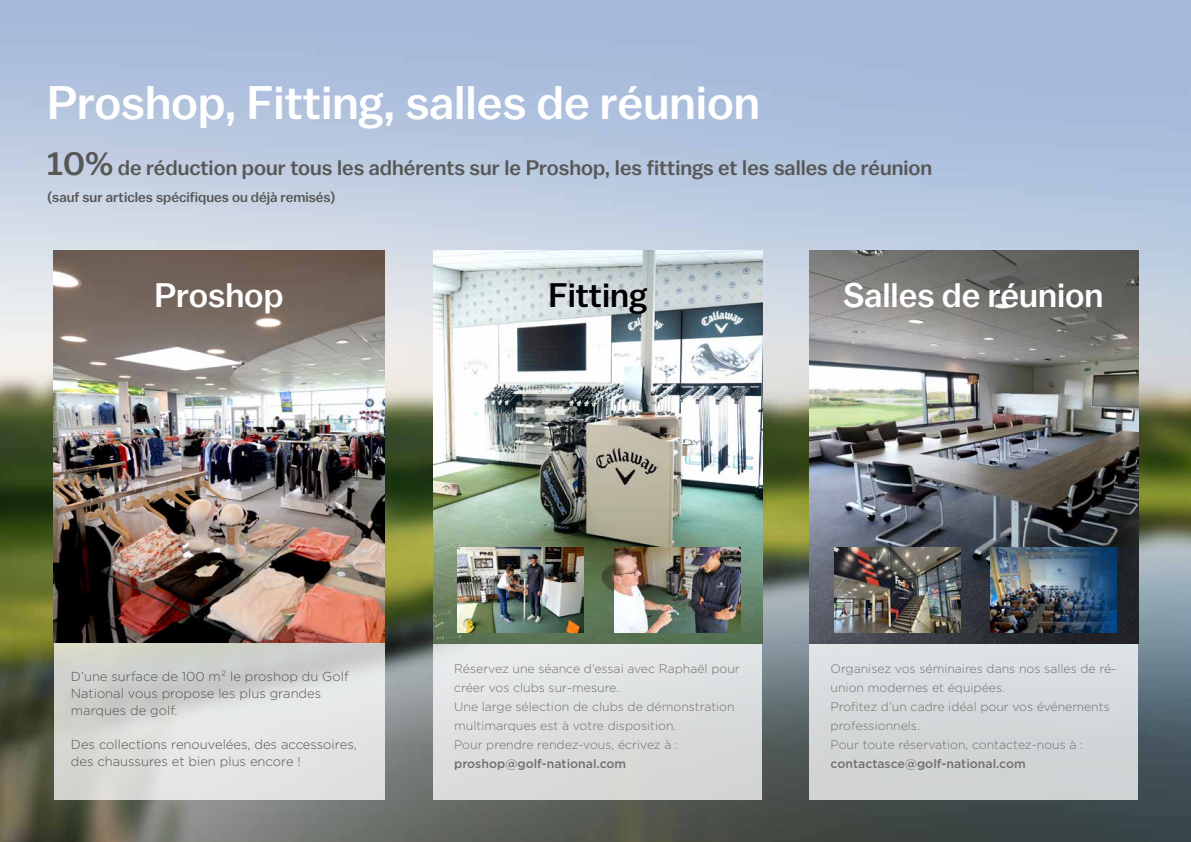
<style>
.page{position:relative;width:1191px;height:842px;background:#fff}
.page>*{position:absolute;margin:0;border:0;box-sizing:border-box;transform-origin:0 0}
.t1{font:500 47px "Balto";color:#fff}
.t2{font:500 34px "Balto";color:#fff}
.t3{font:500 34px "Balto";color:#000}
.t4{font:500 21px "Balto";color:#575756}
.t5{font:500 14px "Balto";color:#575756}
.t6{font:300 13px/17px "Gotham";color:#555454}
.t7{font:300 12.3px/19px "Gotham";color:#706f6f}
.t8{font:500 12.3px "Gotham";color:#706f6f}
.s1{font-size:34px}
</style>
<div class="page">
<img style="left:0;top:0;width:1191px;height:842px">
<div style="left:433px;top:642px;width:328px;height:157px;background:#dcdede"></div>
<div style="left:809px;top:642px;width:328px;height:157px;background:#d4d8da"></div>
<svg style="left:54px;top:642px;width:330px;height:157px;background:#d8d9d7"></svg>
<img style="left:54px;top:250px;width:330px;height:392px">
<img style="left:433px;top:250px;width:329px;height:394px">
<img style="left:809px;top:250px;width:329px;height:394px">
<img style="left:458px;top:547px;width:126px;height:85px">
<img style="left:834px;top:547px;width:126px;height:85px">
<img style="left:614px;top:547px;width:126px;height:85px">
<img style="left:990px;top:547px;width:126px;height:85px">
<h1 class="t1" style="left:47px;top:74px;width:714px">Proshop, Fitting, salles de réunion</h1>
<h3 class="t4" style="left:47px;top:155px;width:886px"><span class="s1">10%</span> de réduction pour tous les adhérents sur le Proshop, les fittings et les salles de réunion</h3>
<p class="t5" style="left:47px;top:189px;width:290px">(sauf sur articles spécifiques ou déjà remisés)</p>
<h2 class="t2" style="left:155px;top:274px;width:130px">Proshop</h2>
<h2 class="t3" style="left:548px;top:274px;width:100px">Fitting</h2>
<h2 class="t2" style="left:843px;top:274px;width:262px">Salles de réunion</h2>
<p class="t6" style="left:71px;top:667px;width:279px">D’une surface de 100 m² le proshop du Golf<br>National vous propose les plus grandes marques de golf.</p>
<p class="t6" style="left:71px;top:735px;width:287px">Des collections renouvelées, des accessoires, des chaussures et bien plus encore !</p>
<p class="t7" style="left:454px;top:659px;width:287px">Réservez une séance d’essai avec Raphaël pour créer vos clubs sur-mesure.<br>Une large sélection de clubs de démonstration multimarques est à votre disposition.<br>Pour prendre rendez-vous, écrivez à :</p>
<p class="t8" style="left:454px;top:755px;width:173px">proshop@golf-national.com</p>
<p class="t7" style="left:830px;top:659px;width:287px">Organisez vos séminaires dans nos salles de ré&shy;union modernes et équipées.<br>Profitez d’un cadre idéal pour vos événements professionnels.<br>Pour toute réservation, contactez-nous à :</p>
<p class="t8" style="left:830px;top:755px;width:197px">contactasce@golf-national.com</p>
</div>
